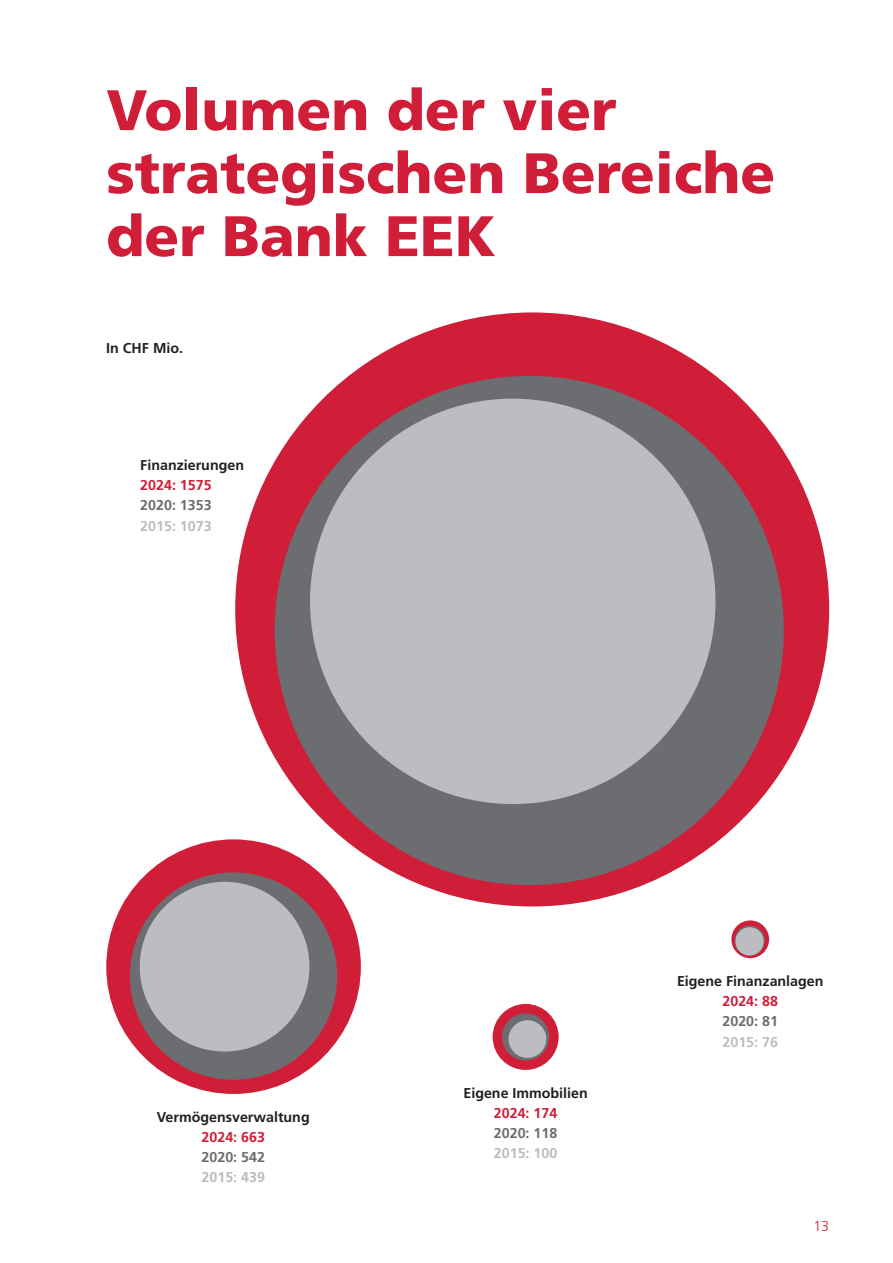
<style>
.page{position:relative;width:893px;height:1263px;background:#fff}
.page>*{position:absolute;margin:0;border:0;box-sizing:border-box;transform-origin:0 0}
.t1{font:900 57px/63px "Frutiger LT Std";color:#d01e39}
.t2{font:700 14.25px "Frutiger LT Std";color:#231f20}
.t3{font:700 14.25px "Frutiger LT Std";color:#d01e39}
.t4{font:700 14.25px "Frutiger LT Std";color:#6c6d70}
.t5{font:700 14.25px "Frutiger LT Std";color:#bcbdc0}
.t6{font:300 14.25px "Frutiger LT Std";color:#d01e39}
</style>
<div class="page">
<div style="left:235px;top:312px;width:594px;height:594px;background:#d01e39;border-radius:50%"></div>
<div style="left:275px;top:376px;width:509px;height:509px;background:#6c6d70;border-radius:50%"></div>
<div style="left:310px;top:399px;width:405px;height:405px;background:#bcbdc0;border-radius:50%"></div>
<div style="left:106px;top:839px;width:255px;height:255px;background:#d01e39;border-radius:50%"></div>
<div style="left:130px;top:872px;width:207px;height:208px;background:#6c6d70;border-radius:50%"></div>
<div style="left:140px;top:882px;width:169px;height:169px;background:#bcbdc0;border-radius:50%"></div>
<div style="left:493px;top:1004px;width:66px;height:66px;background:#d01e39;border-radius:50%"></div>
<div style="left:502px;top:1013px;width:47px;height:47px;background:#6c6d70;border-radius:50%"></div>
<div style="left:509px;top:1020px;width:37px;height:38px;background:#bcbdc0;border-radius:50%"></div>
<svg style="left:731px;top:920px;width:38px;height:38px"></svg>
<svg style="left:735px;top:926px;width:30px;height:30px"></svg>
<div style="left:735px;top:927px;width:29px;height:28px;background:#bcbdc0;border-radius:50%"></div>
<h1 class="t1" style="left:106px;top:79px;width:670px">Volumen der vier strategischen Bereiche der Bank EEK</h1>
<p class="t2" style="left:106px;top:340px;width:78px">In CHF Mio.</p>
<p class="t2" style="left:140px;top:456px;width:105px">Finanzierungen</p>
<p class="t3" style="left:140px;top:477px;width:73px">2024: 1575</p>
<p class="t4" style="left:140px;top:497px;width:73px">2020: 1353</p>
<p class="t5" style="left:140px;top:517px;width:73px">2015: 1073</p>
<p class="t2" style="left:157px;top:1108px;width:154px">Vermögensverwaltung</p>
<p class="t3" style="left:202px;top:1128px;width:65px">2024: 663</p>
<p class="t4" style="left:202px;top:1149px;width:65px">2020: 542</p>
<p class="t5" style="left:202px;top:1169px;width:65px">2015: 439</p>
<p class="t2" style="left:463px;top:1084px;width:126px">Eigene Immobilien</p>
<p class="t3" style="left:494px;top:1104px;width:65px">2024: 174</p>
<p class="t4" style="left:494px;top:1125px;width:65px">2020: 118</p>
<p class="t5" style="left:494px;top:1145px;width:65px">2015: 100</p>
<p class="t2" style="left:677px;top:972px;width:148px">Eigene Finanzanlagen</p>
<p class="t3" style="left:722px;top:993px;width:57px">2024: 88</p>
<p class="t4" style="left:722px;top:1013px;width:57px">2020: 81</p>
<p class="t5" style="left:722px;top:1033px;width:57px">2015: 76</p>
<p class="t6" style="left:813px;top:1218px;width:17px">13</p>
</div>
